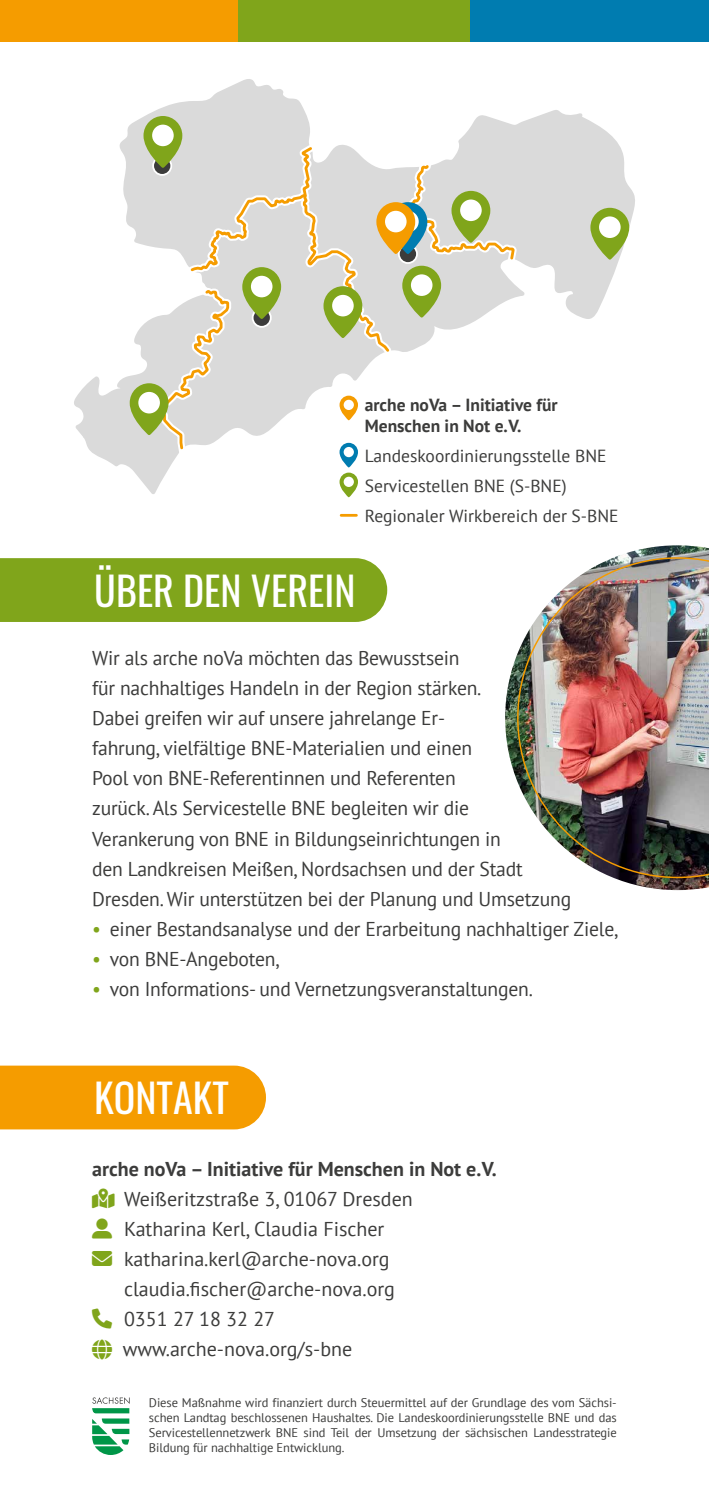
<style>
.page{position:relative;width:709px;height:1489px;background:#fff}
.page>*{position:absolute;margin:0;border:0;box-sizing:border-box;transform-origin:0 0}
.t1{font:40px "Oswald";color:#fff}
.t2{font:20px/30px "PT Sans";letter-spacing:-.01em;color:#3c3c3b}
.t3{font:700 20px "PT Sans";color:#3c3c3b}
.t4{font:17.5px/30px "PT Sans";color:#3c3c3b}
.t5{font:700 17.5px/21px "PT Sans";color:#3c3c3b}
.t6{font:12.5px/15px "PT Sans";letter-spacing:-.005em;color:#3c3c3b;text-align:justify}
.s1{color:#80a51b}
</style>
<div class="page">
<svg style="left:74px;top:110px;width:561px;height:388px"></svg>
<svg style="left:149px;top:79px;width:371px;height:388px"></svg>
<svg style="left:154px;top:120px;width:362px;height:331px"></svg>
<div style="left:399px;top:245px;width:18px;height:18px;background:#3c3c3b;border-radius:50%"></div>
<div style="left:398px;top:244px;width:20px;height:20px;border:2px solid #fff;border-radius:50%"></div>
<svg style="left:402px;top:266px;width:39px;height:51px"></svg>
<svg style="left:451px;top:191px;width:39px;height:52px"></svg>
<svg style="left:590px;top:208px;width:39px;height:51px"></svg>
<svg style="left:376px;top:202px;width:51px;height:52px"></svg>
<svg style="left:130px;top:116px;width:232px;height:319px"></svg>
<svg style="left:339px;top:443px;width:19px;height:54px"></svg>
<svg style="left:341px;top:514px;width:15px;height:2px"></svg>
<div style="left:0;top:558px;width:387px;height:64px;background:#80a51b"></div>
<div style="left:0;top:1065px;width:266px;height:64px;background:#f59c00"></div>
<img style="left:505px;top:545px;width:204px;height:345px">
<img style="left:517px;top:557px;width:192px;height:321px">
<svg style="left:92px;top:1397px;width:38px;height:57px"></svg>
<div style="left:0;top:0;width:238px;height:41px;background:#f59c00"></div>
<div style="left:238px;top:0;width:232px;height:41px;background:#80a51b"></div>
<div style="left:470px;top:0;width:239px;height:41px;background:#007cb0"></div>
<p class="t5" style="left:365px;top:394px;width:194px">arche noVa – Initiative für<br>Menschen in Not e.V.</p>
<p class="t4" style="left:365px;top:440px;width:255px">Landeskoordinierungsstelle BNE<br>Servicestellen BNE (S-BNE)<br>Regionaler Wirkbereich der S-BNE</p>
<h1 class="t1" style="left:94px;top:555px;width:263px">ÜBER DEN VEREIN</h1>
<p class="t2" style="left:92px;top:643px;width:480px">Wir als arche noVa möchten das Bewusstsein<br>für nachhaltiges Handeln in der Region stärken.<br>Dabei greifen wir auf unsere jahrelange Er-<br>fahrung, vielfältige BNE-Materialien und einen<br>Pool von BNE-Referentinnen und Referenten<br>zurück. Als Servicestelle BNE begleiten wir die Verankerung von BNE in Bildungseinrichtungen in<br>den Landkreisen Meißen, Nordsachsen und der Stadt Dresden. Wir unterstützen bei der Planung und Umsetzung</p>
<p class="t2" style="left:92px;top:913px;width:528px"><span class="s1">•</span> einer Bestandsanalyse und der Erarbeitung nachhaltiger Ziele,</p>
<p class="t2" style="left:92px;top:943px;width:189px"><span class="s1">•</span> von BNE-Angeboten,</p>
<p class="t2" style="left:92px;top:973px;width:442px"><span class="s1">•</span> von Informations- und Vernetzungsveranstaltungen.</p>
<h1 class="t1" style="left:94px;top:1062px;width:136px">KONTAKT</h1>
<p class="t3" style="left:92px;top:1155px;width:406px">arche noVa – Initiative für Menschen in Not e.V.</p>
<p class="t2" style="left:124px;top:1183px;width:290px">Weißeritzstraße 3, 01067 Dresden<br>Katharina Kerl, Claudia Fischer</p>
<p class="t2" style="left:92px;top:1243px;width:304px;text-align:right"><span class="s1">■❖●□</span> katharina.kerl@arche-nova.org claudia.fischer@arche-nova.org</p>
<p class="t2" style="left:92px;top:1303px;width:184px"><span class="s1">□■</span> 0351 27 18 32 27</p>
<p class="t2" style="left:92px;top:1333px;width:261px"><span class="s1">●□</span> www.arche-nova.org/s-bne</p>
<p class="t6" style="left:149px;top:1394px;width:469px">Diese Maßnahme wird finanziert durch Steuermittel auf der Grundlage des vom Sächsi&shy;schen Landtag beschlossenen Haushaltes. Die Landeskoordinierungsstelle BNE und das Servicestellennetzwerk BNE sind Teil der Umsetzung der sächsischen Landesstrategie Bildung für nachhaltige Entwicklung.</p>
</div>
